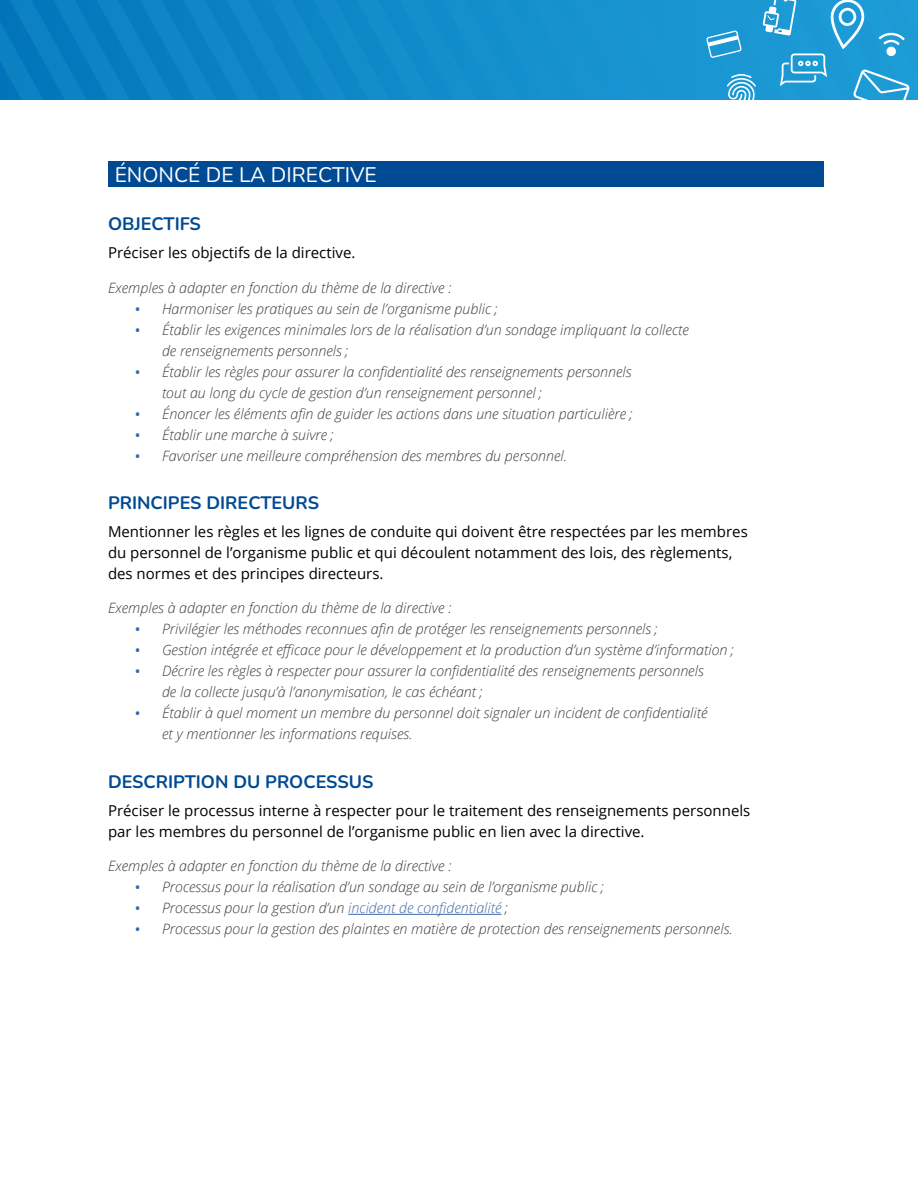
<style>
.page{position:relative;width:918px;height:1188px;background:#fff}
.page>*{position:absolute;margin:0;border:0;box-sizing:border-box;transform-origin:0 0}
.t1{font:21px "Nunito";color:#fff}
.t2{font:700 18px "Nunito";color:#004a93}
.t3{font:15px/21px "Open Sans";color:#000}
.P_exemples{font:italic 300 14.25px/21px "Open Sans";color:#3c3c3b}
.s1{font-weight:600;font-style:normal;font-size:13.5px;color:#326aac}
.s2{color:#3f68a5}
</style>
<div class="page">
<svg style="left:0;top:0;width:918px;height:100px;background:#108ac8"></svg>
<svg style="left:727px;top:74px;width:29px;height:26px"></svg>
<svg style="left:763px;top:0;width:147px;height:100px;background:#34a4d9"></svg>
<svg style="left:706px;top:30px;width:36px;height:28px"></svg>
<div style="left:108px;top:162px;width:716px;height:25px;background:#004a93"></div>
<hr style="left:348px;top:914px;width:154px;height:1px;background:#3f68a5">
<h2 class="t1" style="left:115px;top:160px;width:264px">ÉNONCÉ DE LA DIRECTIVE</h2>
<h3 class="t2" style="left:108px;top:212px;width:94px">OBJECTIFS</h3>
<p class="t3" style="left:108px;top:242px;width:249px">Préciser les objectifs de la directive.</p>
<p class="P_exemples" style="left:108px;top:276px;width:345px">Exemples à adapter en fonction du thème de la directive :</p>
<p class="P_exemples" style="left:135px;top:297px;width:364px"><span class="s1">•</span> Harmoniser les pratiques au sein de l’organisme public ;</p>
<p class="P_exemples" style="left:162px;top:318px;width:529px;text-indent:-27px"><span class="s1">•</span> Établir les exigences minimales lors de la réalisation d’un sondage impliquant la collecte de renseignements personnels ;</p>
<p class="P_exemples" style="left:162px;top:360px;width:471px;text-indent:-27px"><span class="s1">•</span> Établir les règles pour assurer la confidentialité des renseignements personnels tout au long du cycle de gestion d’un renseignement personnel ;</p>
<p class="P_exemples" style="left:135px;top:402px;width:499px"><span class="s1">•</span> Énoncer les éléments afin de guider les actions dans une situation particulière ;</p>
<p class="P_exemples" style="left:135px;top:423px;width:200px"><span class="s1">•</span> Établir une marche à suivre ;</p>
<p class="P_exemples" style="left:135px;top:444px;width:434px"><span class="s1">•</span> Favoriser une meilleure compréhension des membres du personnel.</p>
<h3 class="t2" style="left:108px;top:490px;width:213px">PRINCIPES DIRECTEURS</h3>
<p class="t3" style="left:108px;top:521px;width:641px">Mentionner les règles et les lignes de conduite qui doivent être respectées par les membres du personnel de l’organisme public et qui découlent notamment des lois, des règlements, des normes et des principes directeurs.</p>
<p class="P_exemples" style="left:108px;top:597px;width:345px">Exemples à adapter en fonction du thème de la directive :</p>
<p class="P_exemples" style="left:135px;top:618px;width:524px"><span class="s1">•</span> Privilégier les méthodes reconnues afin de protéger les renseignements personnels ;</p>
<p class="P_exemples" style="left:135px;top:639px;width:600px"><span class="s1">•</span> Gestion intégrée et efficace pour le développement et la production d’un système d’information ;</p>
<p class="P_exemples" style="left:162px;top:660px;width:543px;text-indent:-27px"><span class="s1">•</span> Décrire les règles à respecter pour assurer la confidentialité des renseignements personnels de la collecte jusqu’à l’anonymisation, le cas échéant ;</p>
<p class="P_exemples" style="left:162px;top:702px;width:547px;text-indent:-27px"><span class="s1">•</span> Établir à quel moment un membre du personnel doit signaler un incident de confidentialité et y mentionner les informations requises.</p>
<h3 class="t2" style="left:108px;top:769px;width:267px">DESCRIPTION DU PROCESSUS</h3>
<p class="t3" style="left:108px;top:799px;width:644px">Préciser le processus interne à respecter pour le traitement des renseignements personnels par les membres du personnel de l’organisme public en lien avec la directive.</p>
<p class="P_exemples" style="left:108px;top:855px;width:345px">Exemples à adapter en fonction du thème de la directive :</p>
<p class="P_exemples" style="left:135px;top:876px;width:470px"><span class="s1">•</span> Processus pour la réalisation d’un sondage au sein de l’organisme public ;</p>
<p class="P_exemples" style="left:135px;top:897px;width:374px"><span class="s1">•</span> Processus pour la gestion d’un <span class="s2">incident de confidentialité</span> ;</p>
<p class="P_exemples" style="left:135px;top:918px;width:599px"><span class="s1">•</span> Processus pour la gestion des plaintes en matière de protection des renseignements personnels.</p>
</div>
